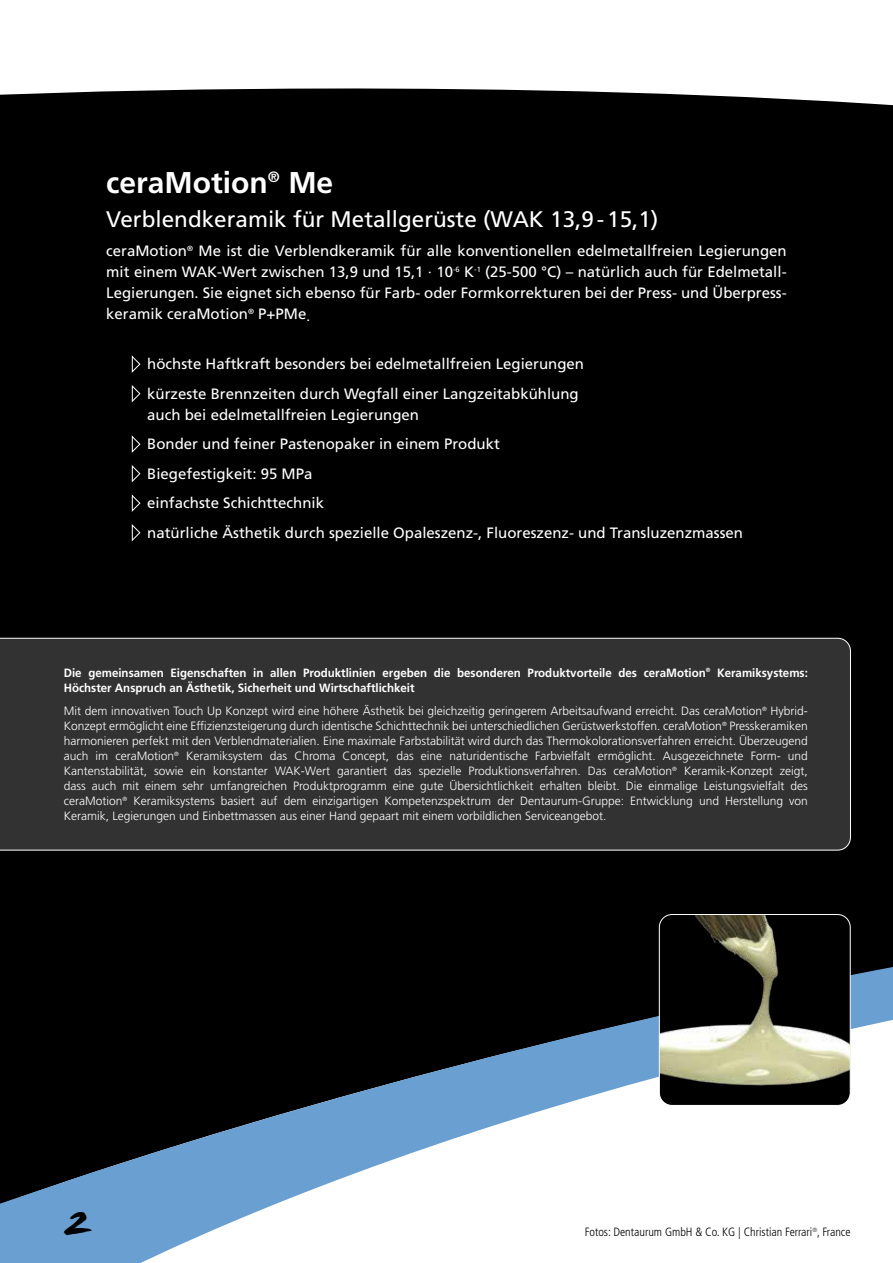
<style>
.page{position:relative;width:893px;height:1263px;background:#fff}
.page>*{position:absolute;margin:0;border:0;box-sizing:border-box;transform-origin:0 0}
.t1{font:45px "Smudger Plain";color:#000}
.t2{font:700 30px "Frutiger LT Std";color:#fff}
.t3{font:22.5px "Frutiger LT Std";color:#fff}
.t4{font:15px/21px "Frutiger LT Std";color:#fff;text-align:justify}
.t5{font:300 12px/15px "Frutiger LT Std";color:#fff;text-align:justify}
.t6{font:700 12px/15px "Frutiger LT Std";color:#fff;scale:.96 1}
.t7{font:300 condensed 12px "Frutiger LT Std";color:#000}
</style>
<div class="page">
<div style="left:0;top:88px;width:636px;height:787px;background:#000"></div>
<div style="left:510px;top:93px;width:383px;height:782px;background:#000"></div>
<svg style="left:0;top:875px;width:893px;height:388px;fill:#000"></svg>
<img style="left:659px;top:914px;width:191px;height:191px">
<div style="left:659px;top:914px;width:191px;height:192px;border:1px solid #fff;border-radius:13px"></div>
<div style="left:0;top:638px;width:851px;height:212px;background:#323232"></div>
<svg style="left:147px;top:401px;width:12px;height:1px"></svg>
<h2 class="t2" style="left:106px;top:165px;width:229px">ceraMotion<sup>®</sup> Me</h2>
<h3 class="t3" style="left:106px;top:206px;width:554px">Verblendkeramik für Metallgerüste (WAK 13,9-15,1)</h3>
<p class="t4" style="left:106px;top:240px;width:682px">ceraMotion<sup>®</sup> Me ist die Verblendkeramik für alle konventionellen edelmetallfreien Legierungen mit einem WAK-Wert zwischen 13,9 und 15,1 · 10<sup>-6</sup> K<sup>-1</sup> (25-500 °C) – natürlich auch für Edelmetall-Legierungen. Sie eignet sich ebenso für Farb- oder Formkorrekturen bei der Press- und Überpress&shy;keramik ceraMotion<sup>®</sup> P+PMe<sub>.</sub></p>
<p class="t4" style="left:123px;top:354px;width:462px">✔höchste Haftkraft besonders bei edelmetallfreien Legierungen</p>
<p class="t4" style="left:147px;top:383px;width:433px;text-indent:-24px">✔kürzeste Brennzeiten durch Wegfall einer Langzeitabkühlung auch bei edelmetallfreien Legierungen</p>
<p class="t4" style="left:123px;top:434px;width:378px">✔Bonder und feiner Pastenopaker in einem Produkt</p>
<p class="t4" style="left:123px;top:463px;width:191px">✔Biegefestigkeit: 95 MPa</p>
<p class="t4" style="left:123px;top:493px;width:202px">✔einfachste Schichttechnik</p>
<p class="t4" style="left:123px;top:522px;width:621px">✔natürliche Ästhetik durch spezielle Opaleszenz-, Fluoreszenz- und Transluzenzmassen</p>
<p class="t6" style="left:64px;top:665px;width:777px">Die gemeinsamen Eigenschaften in allen Produktlinien ergeben die besonderen Produktvorteile des ceraMotion<sup>®</sup> Keramiksystems:<br>Höchster Anspruch an Ästhetik, Sicherheit und Wirtschaftlichkeit</p>
<p class="t5" style="left:64px;top:704px;width:746px">Mit dem innovativen Touch Up Konzept wird eine höhere Ästhetik bei gleichzeitig geringerem Arbeitsaufwand erreicht. Das ceraMotion<sup>®</sup> Hybrid-Konzept ermöglicht eine Effizienzsteigerung durch identische Schichttechnik bei unterschiedlichen Gerüstwerkstoffen. ceraMotion<sup>®</sup> Presskeramiken harmonieren perfekt mit den Verblendmaterialien. Eine maximale Farbstabilität wird durch das Thermokolorationsverfahren erreicht. Überzeugend auch im ceraMotion<sup>®</sup> Keramiksystem das Chroma Concept, das eine naturidentische Farbvielfalt ermöglicht. Ausgezeichnete Form- und Kantenstabilität, sowie ein konstanter WAK-Wert garantiert das spezielle Produktionsverfahren. Das ceraMotion<sup>®</sup> Keramik-Konzept zeigt, dass auch mit einem sehr umfangreichen Produktprogramm eine gute Übersichtlichkeit erhalten bleibt. Die einmalige Leistungsvielfalt des ceraMotion<sup>®</sup> Keramiksystems basiert auf dem einzigartigen Kompetenzspektrum der Dentaurum-Gruppe: Entwicklung und Herstellung von Keramik, Legierungen und Einbettmassen aus einer Hand gepaart mit einem vorbildlichen Serviceangebot.</p>
<h1 class="t1" style="left:64px;top:1193px;width:29px">2</h1>
<p class="t7" style="left:585px;top:1225px;width:267px">Fotos: Dentaurum GmbH &amp; Co. KG | Christian Ferrari<sup>®</sup>, France</p>
</div>
